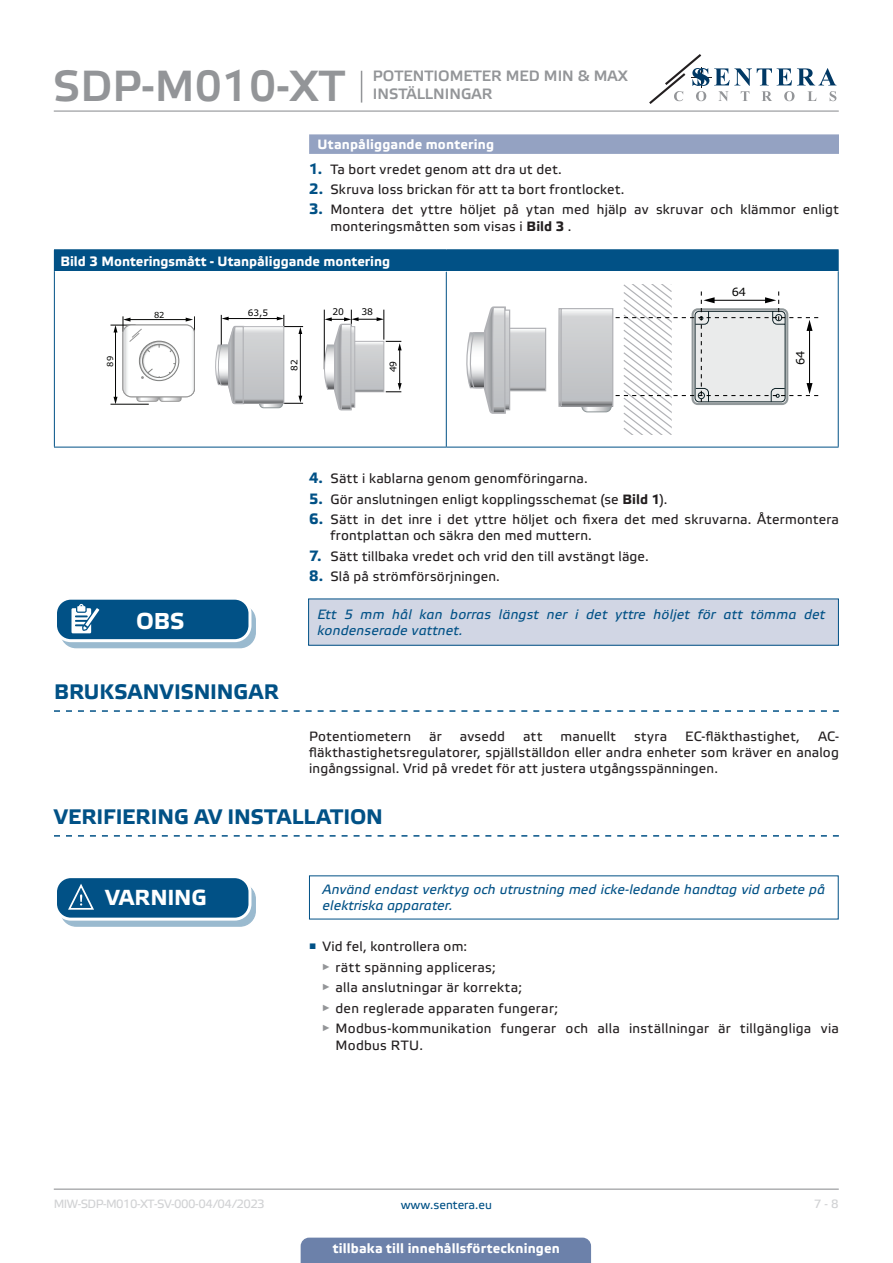
<style>
.page{position:relative;width:893px;height:1263px;background:#fff}
.page>*{position:absolute;margin:0;border:0;box-sizing:border-box;transform-origin:0 0}
.t1{font:43.5px "Etelka Medium Pro";color:#939598}
.t2{font:700 22.95px "Etelka Text Pro";color:#fff}
.t3{font:700 21.75px "Etelka Text Pro";letter-spacing:-.01em;color:#fff}
.t4{font:700 21px "Etelka Text Pro";color:#015186}
.t5{font:15px/18px "Etelka Medium Pro";color:#939598}
.body{font:13.5px/16.2px "Etelka Text Pro";letter-spacing:.02em;color:#231f20}
.attention{font:italic 13.5px "Etelka Text Pro";letter-spacing:.015em;color:#015186}
.head-table{font:700 13.5px "Etelka Text Pro";color:#fff}
.Number-roman{font:700 13.5px "Etelka Text Pro";letter-spacing:.01em;color:#fff}
.t6{font:12px "Etelka Text Pro";letter-spacing:-.045em;color:#d1d2d4}
.t7{font:12px "Etelka Text Pro";color:#015186}
.t8{font:11.4px "Verdana";color:#050504}
.t9{font:9.15px "Verdana";color:#000}
.t10{font:9px "Verdana";color:#000}
.t11{font:8.25px "Verdana";color:#040503}
.s1{font-weight:700;font-size:15px;color:#015186}
.s2{font-weight:700}
</style>
<div class="page">
<hr style="left:54px;top:111px;width:785px;height:1px;background:#939598">
<hr style="left:54px;top:1188px;width:785px;height:2px;background:#939598">
<svg style="left:649px;top:54px;width:187px;height:50px"></svg>
<div style="left:301px;top:1237px;width:290px;height:26px;background:#6c81aa"></div>
<hr style="left:361px;top:71px;width:1px;height:32px;background:#939598">
<div style="left:309px;top:134px;width:530px;height:20px;background:#94a2c2"></div>
<div style="left:54px;top:250px;width:784px;height:21px;background:#015186"></div>
<hr style="left:54px;top:249px;width:392px;height:1px;background:#015186">
<hr style="left:446px;top:249px;width:393px;height:1px;background:#015186">
<svg style="left:838px;top:250px;width:1px;height:21px"></svg>
<hr style="left:54px;top:271px;width:1px;height:176px;background:#015186">
<hr style="left:446px;top:272px;width:1px;height:175px;background:#015186">
<hr style="left:838px;top:271px;width:1px;height:176px;background:#015186">
<hr style="left:54px;top:447px;width:392px;height:1px;background:#015186">
<hr style="left:446px;top:447px;width:393px;height:1px;background:#015186">
<hr style="left:111px;top:404px;width:38px;height:1px;background:#040503">
<svg style="left:110px;top:316px;width:85px;height:88px"></svg>
<div style="left:259px;top:399px;width:24px;height:9px;border:1px solid #8e9698;border-radius:4px"></div>
<hr style="left:221px;top:315px;width:1px;height:50px;background:#000">
<hr style="left:222px;top:319px;width:62px;height:1px;background:#f3f3f3">
<hr style="left:227px;top:318px;width:51px;height:1px;background:#000">
<hr style="left:300px;top:333px;width:1px;height:64px;background:#000">
<svg style="left:260px;top:396px;width:43px;height:12px"></svg>
<svg style="left:277px;top:315px;width:26px;height:19px"></svg>
<svg style="left:215px;top:317px;width:30px;height:88px"></svg>
<svg style="left:245px;top:328px;width:37px;height:74px;background:#c8c9cc"></svg>
<div style="left:243px;top:326px;width:41px;height:78px;border:1px solid #b1b2b6"></div>
<hr style="left:324px;top:310px;width:1px;height:59px;background:#000">
<hr style="left:351px;top:310px;width:1px;height:31px;background:#000">
<hr style="left:384px;top:310px;width:1px;height:30px;background:#a4a4a4">
<hr style="left:383px;top:310px;width:1px;height:30px;background:#000">
<svg style="left:323px;top:317px;width:79px;height:93px"></svg>
<div style="left:581px;top:400px;width:31px;height:12px;border:1px solid #8e9698;border-radius:6px"></div>
<svg style="left:558px;top:308px;width:3px;height:99px"></svg>
<svg style="left:563px;top:311px;width:19px;height:94px;background:#c7c9cb"></svg>
<div style="left:561px;top:308px;width:52px;height:99px;border:1px solid #b1b2b6"></div>
<svg style="left:582px;top:285px;width:236px;height:150px"></svg>
<svg style="left:511px;top:330px;width:33px;height:59px;background:#c8cacc"></svg>
<div style="left:504px;top:328px;width:42px;height:63px;border:1px solid #b1b2b6"></div>
<svg style="left:466px;top:306px;width:45px;height:108px"></svg>
<svg style="left:54px;top:710px;width:785px;height:2px"></svg>
<div style="left:309px;top:599px;width:529px;height:46px;background:#d1d6e4"></div>
<div style="left:308px;top:598px;width:531px;height:48px;border:1px solid #015186"></div>
<svg style="left:61px;top:605px;width:194px;height:43px"></svg>
<div style="left:60px;top:604px;width:196px;height:44px;border:1px solid #015186;border-radius:15px"></div>
<div style="left:56px;top:598px;width:194px;height:43px;background:#015186;border-radius:15px"></div>
<div style="left:54px;top:597px;width:197px;height:45px;border:3px solid #fff;border-radius:15px"></div>
<svg style="left:71px;top:604px;width:34px;height:37px"></svg>
<svg style="left:54px;top:835px;width:785px;height:2px"></svg>
<div style="left:61px;top:884px;width:194px;height:42px;background:#9abacf;border-radius:15px"></div>
<div style="left:60px;top:883px;width:196px;height:44px;border:1px solid #015186;border-radius:15px"></div>
<div style="left:56px;top:877px;width:194px;height:42px;background:#015186;border-radius:15px"></div>
<div style="left:54px;top:875px;width:197px;height:46px;border:3px solid #fff;border-radius:15px"></div>
<svg style="left:67px;top:884px;width:38px;height:36px"></svg>
<h1 class="t1" style="left:53px;top:62px;width:294px">SDP-M010-XT</h1>
<p class="t5" style="left:373px;top:67px;width:257px">POTENTIOMETER MED MIN &amp; MAX<br>INSTÄLLNINGAR</p>
<p class="Number-roman" style="left:318px;top:137px;width:178px">Utanpåliggande montering</p>
<p class="body" style="left:309px;top:162px;width:254px"><span class="s1">1.</span> Ta bort vredet genom att dra ut det.</p>
<p class="body" style="left:309px;top:182px;width:317px"><span class="s1">2.</span> Skruva loss brickan för att ta bort frontlocket.</p>
<p class="body" style="left:330px;top:202px;width:510px;text-indent:-21px"><span class="s1">3.</span> Montera det yttre höljet på ytan med hjälp av skruvar och klämmor enligt monteringsmåtten som visas i <span class="s2">Bild 3</span> .</p>
<p class="head-table" style="left:60px;top:253px;width:331px">Bild 3 Monteringsmått - Utanpåliggande montering</p>
<p class="t11" style="left:105px;top:367px;width:12px;rotate:-90deg">89</p>
<p class="t11" style="left:154px;top:309px;width:12px">82</p>
<p class="t10" style="left:248px;top:307px;width:22px">63,5</p>
<p class="t10" style="left:288px;top:371px;width:13px;rotate:-90deg">82</p>
<p class="t9" style="left:332px;top:305px;width:13px">20</p>
<p class="t9" style="left:361px;top:305px;width:13px">38</p>
<p class="t9" style="left:387px;top:372px;width:13px;rotate:-90deg">49</p>
<p class="t8" style="left:732px;top:284px;width:16px">64</p>
<p class="t8" style="left:792px;top:365px;width:16px;rotate:-90deg">64</p>
<p class="t2" style="left:136px;top:608px;width:50px">OBS</p>
<p class="t4" style="left:54px;top:680px;width:227px">BRUKSANVISNINGAR</p>
<p class="body" style="left:309px;top:471px;width:280px"><span class="s1">4.</span> Sätt i kablarna genom genomföringarna.</p>
<p class="body" style="left:309px;top:492px;width:360px"><span class="s1">5.</span> Gör anslutningen enligt kopplingsschemat (se <span class="s2">Bild 1</span>).</p>
<p class="body" style="left:330px;top:512px;width:510px;text-indent:-21px"><span class="s1">6.</span> Sätt in det inre i det yttre höljet och fixera det med skruvarna. Återmontera frontplattan och säkra den med muttern.</p>
<p class="body" style="left:309px;top:549px;width:341px"><span class="s1">7.</span> Sätt tillbaka vredet och vrid den till avstängt läge.</p>
<p class="body" style="left:309px;top:569px;width:192px"><span class="s1">8.</span> Slå på strömförsörjningen.</p>
<p class="attention" style="left:317px;top:607px;width:509px">Ett 5 mm hål kan borras längst ner i det yttre höljet för att tömma det</p>
<p class="attention" style="left:317px;top:623px;width:147px">kondenserade vattnet.</p>
<p class="body" style="left:309px;top:729px;width:103px">Potentiometern</p>
<p class="body" style="left:429px;top:729px;width:14px">är</p>
<p class="body" style="left:460px;top:729px;width:47px">avsedd</p>
<p class="body" style="left:523px;top:729px;width:21px">att</p>
<p class="body" style="left:561px;top:729px;width:57px">manuellt</p>
<p class="body" style="left:634px;top:729px;width:35px">styra</p>
<p class="body" style="left:685px;top:729px;width:116px">EC-fläkthastighet,</p>
<p class="body" style="left:309px;top:729px;width:531px;text-align:justify;text-indent:509px">AC&shy;fläkthastighetsregulatorer, spjällställdon eller andra enheter som kräver en analog ingångssignal. Vrid på vredet för att justera utgångsspänningen.</p>
<p class="t4" style="left:54px;top:805px;width:330px">VERIFIERING AV INSTALLATION</p>
<p class="t3" style="left:105px;top:886px;width:103px">VARNING</p>
<p class="attention" style="left:323px;top:882px;width:504px">Använd endast verktyg och utrustning med icke-ledande handtag vid arbete på</p>
<p class="attention" style="left:323px;top:898px;width:132px">elektriska apparater.</p>
<p class="body" style="left:309px;top:939px;width:159px"><sup>■</sup> Vid fel, kontrollera om:</p>
<p class="body" style="left:322px;top:960px;width:175px"><sup>►</sup> rätt spänning appliceras;</p>
<p class="body" style="left:322px;top:980px;width:202px"><sup>►</sup> alla anslutningar är korrekta;</p>
<p class="body" style="left:322px;top:1001px;width:238px"><sup>►</sup> den reglerade apparaten fungerar;</p>
<p class="body" style="left:335px;top:1021px;width:505px;text-indent:-14px"><sup>►</sup> Modbus-kommunikation fungerar och alla inställningar är tillgängliga via<br>Modbus RTU.</p>
<p class="t6" style="left:54px;top:1197px;width:213px">MIW-SDP-M010-XT-SV-000 - 04 / 04 / 2023</p>
<p class="t7" style="left:401px;top:1198px;width:93px">www.sentera.eu</p>
<p class="t6" style="left:814px;top:1197px;width:27px">7 - 8</p>
<p class="head-table" style="left:333px;top:1240px;width:229px">tillbaka till innehållsförteckningen</p>
</div>
